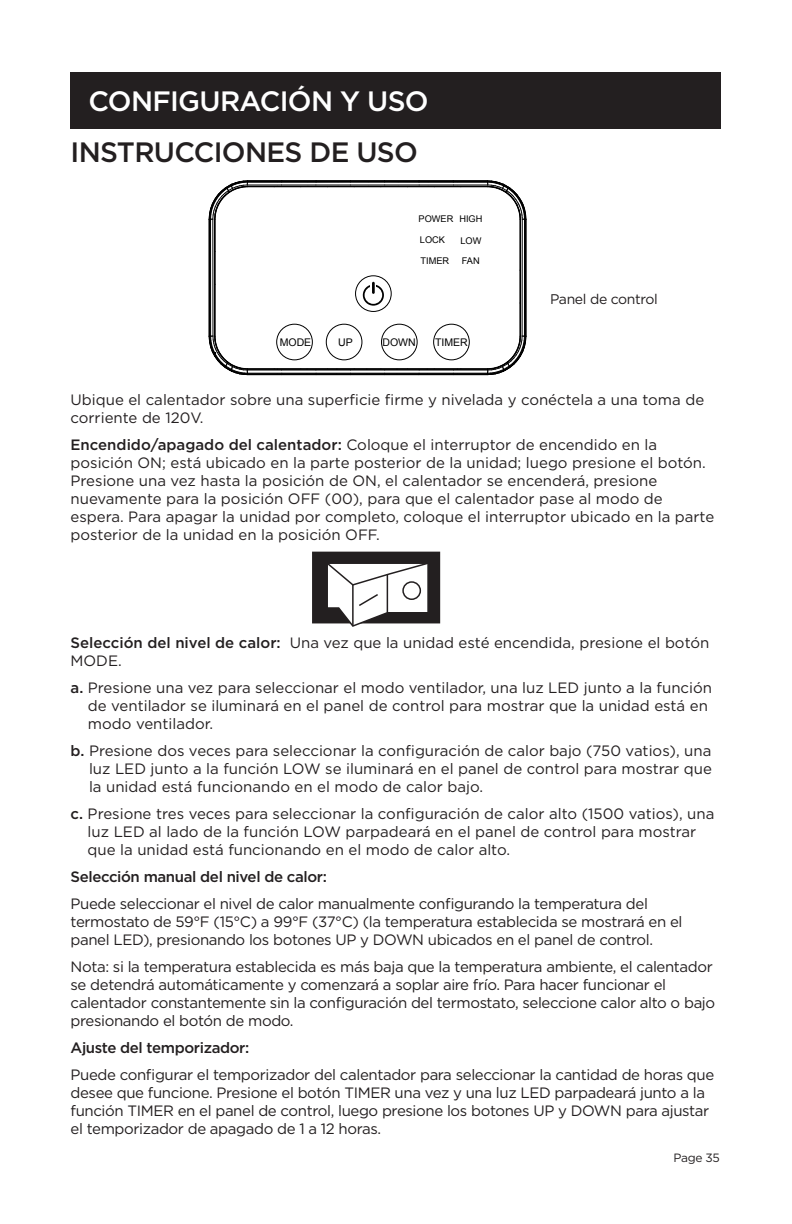
<style>
.page{position:relative;width:792px;height:1224px;background:#fff}
.page>*{position:absolute;margin:0;border:0;box-sizing:border-box;transform-origin:0 0}
.t1{font:500 28px "Gotham";letter-spacing:-.025em;color:#231f20}
.t2{font:500 28px "Gotham";letter-spacing:-.025em;color:#fff}
.body_copy{font:15px/18px "Gotham";letter-spacing:-.015em;color:#231f20}
.body_copy-2{font:500 15px "Gotham";letter-spacing:-.025em;color:#231f20}
.body_copy-3{font:14px "Gotham";letter-spacing:-.025em;color:#231f20}
.t3{font:12px "Gotham";letter-spacing:-.025em;color:#231f20}
.t4{font:10.6px "Arial";color:#000}
.t5{font:9.2px "Arial";color:#000}
.s1{font-weight:500}
</style>
<div class="page">
<div style="left:71px;top:72px;width:650px;height:57px;background:#231f20"></div>
<hr style="left:524px;top:219px;width:1px;height:117px;background:#000">
<hr style="left:522px;top:219px;width:1px;height:117px;background:#000">
<hr style="left:215px;top:219px;width:1px;height:33px;background:#000">
<hr style="left:215px;top:284px;width:1px;height:52px;background:#000">
<hr style="left:209px;top:219px;width:1px;height:117px;background:#000">
<hr style="left:520px;top:219px;width:1px;height:51px;background:#000">
<hr style="left:525px;top:219px;width:1px;height:117px;background:#000">
<hr style="left:526px;top:219px;width:1px;height:117px;background:#000">
<hr style="left:212px;top:219px;width:1px;height:117px;background:#000">
<hr style="left:214px;top:284px;width:1px;height:52px;background:#000">
<hr style="left:215px;top:252px;width:1px;height:32px;background:#000">
<hr style="left:214px;top:219px;width:1px;height:33px;background:#000">
<hr style="left:214px;top:252px;width:1px;height:32px;background:#000">
<hr style="left:520px;top:270px;width:1px;height:33px;background:#000">
<hr style="left:210px;top:219px;width:1px;height:117px;background:#000">
<hr style="left:520px;top:303px;width:1px;height:33px;background:#000">
<svg style="left:209px;top:181px;width:318px;height:39px"></svg>
<svg style="left:209px;top:336px;width:318px;height:39px"></svg>
<div style="left:355px;top:276px;width:36px;height:36px;border:1px solid #000;border-radius:50%"></div>
<div style="left:276px;top:324px;width:37px;height:36px;border:1px solid #000;border-radius:50%"></div>
<div style="left:326px;top:324px;width:36px;height:36px;border:1px solid #000;border-radius:50%"></div>
<div style="left:381px;top:324px;width:36px;height:36px;border:1px solid #000;border-radius:50%"></div>
<div style="left:433px;top:324px;width:37px;height:36px;border:1px solid #000;border-radius:50%"></div>
<svg style="left:363px;top:282px;width:21px;height:24px"></svg>
<div style="left:313px;top:552px;width:126px;height:71px;background:#231f20"></div>
<div style="left:312px;top:552px;width:128px;height:71px;border:2px solid #231f20"></div>
<svg style="left:325px;top:564px;width:105px;height:63px"></svg>
<p class="t2" style="left:89px;top:83px;width:342px">CONFIGURACIÓN Y USO</p>
<p class="t1" style="left:71px;top:134px;width:349px">INSTRUCCIONES DE USO</p>
<p class="t5" style="left:419px;top:213px;width:36px">POWER</p>
<p class="t5" style="left:420px;top:233px;width:27px">LOCK</p>
<p class="t5" style="left:421px;top:255px;width:30px">TIMER</p>
<p class="t5" style="left:462px;top:255px;width:19px">FAN</p>
<p class="t5" style="left:459px;top:213px;width:25px">HIGH</p>
<p class="t5" style="left:460px;top:235px;width:23px">LOW</p>
<p class="t4" style="left:280px;top:335px;width:33px">MODE</p>
<p class="t4" style="left:338px;top:335px;width:16px">UP</p>
<p class="t4" style="left:382px;top:335px;width:35px">DOWN</p>
<p class="t4" style="left:435px;top:335px;width:34px">TIMER</p>
<p class="body_copy-3" style="left:550px;top:290px;width:109px">Panel de control</p>
<p class="body_copy" style="left:71px;top:390px;width:635px">Ubique el calentador sobre una superficie firme y nivelada y conéctela a una toma de corriente de 120V.</p>
<p class="body_copy" style="left:71px;top:435px;width:645px"><span class="s1">Encendido/apagado del calentador:</span> Coloque el interruptor de encendido en la posición ON; está ubicado en la parte posterior de la unidad; luego presione el botón.<br>Presione una vez hasta la posición de ON, el calentador se encenderá, presione nuevamente para la posición OFF (00), para que el calentador pase al modo de espera. Para apagar la unidad por completo, coloque el interruptor ubicado en la parte posterior de la unidad en la posición OFF.</p>
<p class="body_copy" style="left:71px;top:633px;width:640px"><span class="s1">Selección del nivel de calor:</span> Una vez que la unidad esté encendida, presione el botón<br>MODE.</p>
<p class="body_copy" style="left:88px;top:678px;width:626px;text-indent:-17px"><span class="s1">a.</span> Presione una vez para seleccionar el modo ventilador, una luz LED junto a la función de ventilador se iluminará en el panel de control para mostrar que la unidad está en modo ventilador.</p>
<p class="body_copy" style="left:89px;top:741px;width:624px;text-align:justify;text-indent:-18px"><span class="s1">b.</span> Presione dos veces para seleccionar la configuración de calor bajo (750 vatios), una luz LED junto a la función LOW se iluminará en el panel de control para mostrar que la unidad está funcionando en el modo de calor bajo.</p>
<p class="body_copy" style="left:88px;top:804px;width:628px;text-indent:-17px"><span class="s1">c.</span> Presione tres veces para seleccionar la configuración de calor alto (1500 vatios), una luz LED al lado de la función LOW parpadeará en el panel de control para mostrar que la unidad está funcionando en el modo de calor alto.</p>
<p class="body_copy-2" style="left:71px;top:867px;width:258px">Selección manual del nivel de calor:</p>
<p class="body_copy" style="left:71px;top:894px;width:613px">Puede seleccionar el nivel de calor manualmente configurando la temperatura del termostato de 59°F (15°C) a 99°F (37°C) (la temperatura establecida se mostrará en el panel LED), presionando los botones UP y DOWN ubicados en el panel de control.</p>
<p class="body_copy" style="left:71px;top:957px;width:646px">Nota: si la temperatura establecida es más baja que la temperatura ambiente, el calentador se detendrá automáticamente y comenzará a soplar aire frío. Para hacer funcionar el calentador constantemente sin la configuración del termostato, seleccione calor alto o bajo presionando el botón de modo.</p>
<p class="body_copy-2" style="left:71px;top:1038px;width:180px">Ajuste del temporizador:</p>
<p class="body_copy" style="left:71px;top:1065px;width:645px">Puede configurar el temporizador del calentador para seleccionar la cantidad de horas que desee que funcione. Presione el botón TIMER una vez y una luz LED parpadeará junto a la función TIMER en el panel de control, luego presione los botones UP y DOWN para ajustar el temporizador de apagado de 1 a 12 horas.</p>
<p class="t3" style="left:674px;top:1150px;width:48px">Page 35</p>
</div>
